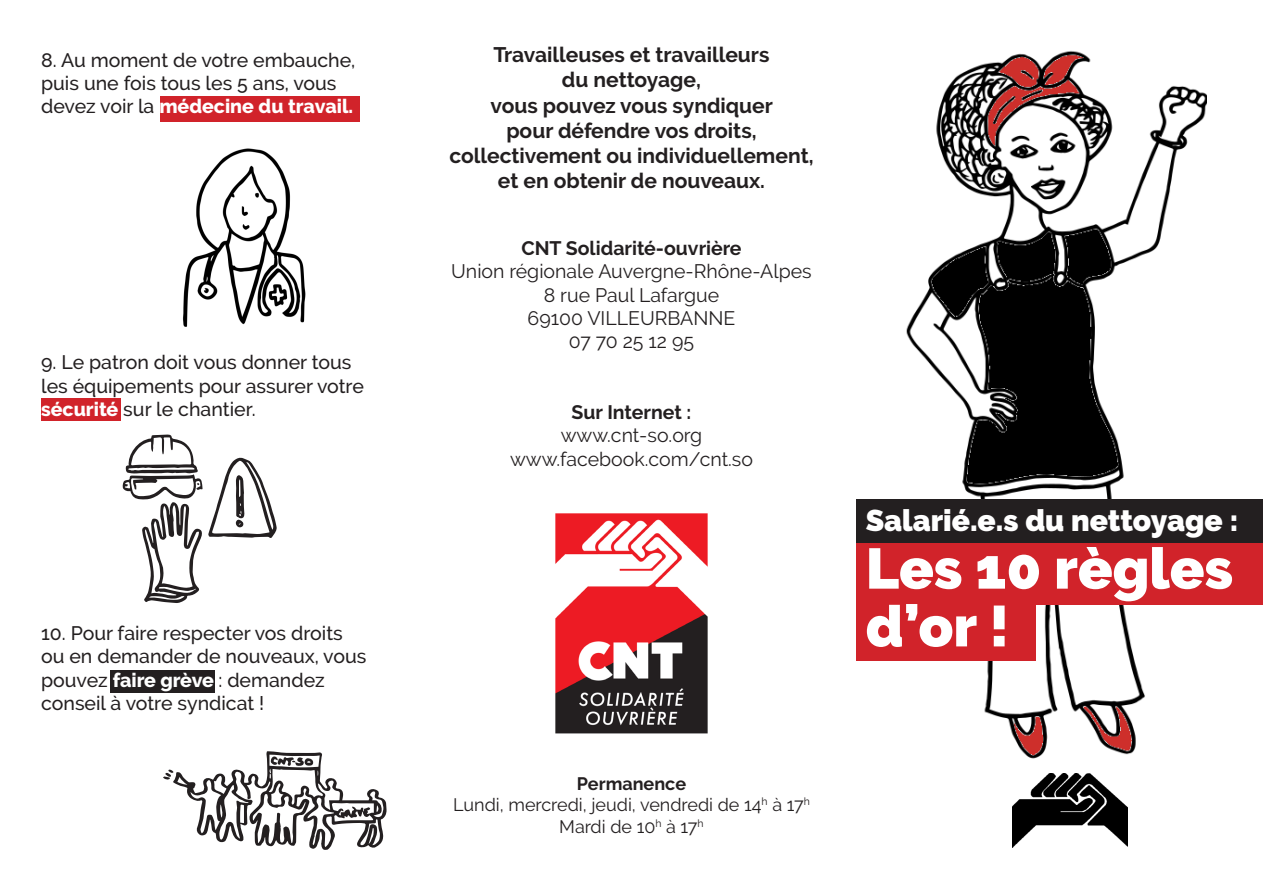
<style>
.page{position:relative;width:1263px;height:893px;background:#fff}
.page>*{position:absolute;margin:0;border:0;box-sizing:border-box;transform-origin:0 0}
.Style_de_paragraphe{font:900 57px "Raleway";color:#fff}
.Style_de_paragraphe-2{font:900 30px "Raleway";color:#fff}
.t1{font:700 21px/25.2px "Raleway";color:#231f20;text-align:center}
.t2{font:500 19.5px/23.4px "Raleway";color:#231f20}
.t3{font:19.5px "Raleway";color:#231f20}
.t4{font:700 19.5px "Raleway";color:#231f20}
.t5{font:18px "Raleway";color:#231f20}
.t6{font:700 18px "Raleway";color:#231f20}
.s1{font-weight:800;color:#fff}
</style>
<div class="page">
<div style="left:111px;top:670px;width:104px;height:22px;background:#231f20"></div>
<div style="left:41px;top:398px;width:79px;height:23px;background:#d1232a"></div>
<div style="left:160px;top:96px;width:200px;height:26px;background:#d1232a"></div>
<img style="left:555px;top:513px;width:153px;height:221px">
<img style="left:906px;top:51px;width:300px;height:723px">
<div style="left:856px;top:605px;width:179px;height:56px;background:#d1232a"></div>
<div style="left:856px;top:543px;width:407px;height:62px;background:#d1232a"></div>
<div style="left:856px;top:499px;width:407px;height:44px;background:#231f20"></div>
<svg style="left:122px;top:434px;width:155px;height:169px"></svg>
<svg style="left:163px;top:751px;width:224px;height:99px"></svg>
<img style="left:183px;top:148px;width:123px;height:179px">
<img style="left:1012px;top:774px;width:116px;height:73px">
<p class="t2" style="left:41px;top:48px;width:316px">8. Au moment de votre embauche, puis une fois tous les 5 ans, vous devez voir la <span class="s1">médecine du travail.</span></p>
<p class="t2" style="left:41px;top:351px;width:324px">9. Le patron doit vous donner tous les équipements pour assurer votre <span class="s1">sécurité</span> sur le chantier.</p>
<p class="t2" style="left:41px;top:621px;width:327px">10. Pour faire respecter vos droits ou en demander de nouveaux, vous pouvez <span class="s1">faire grève</span> : demandez conseil à votre syndicat !</p>
<p class="t1" style="left:493px;top:42px;width:277px">Travailleuses et travailleurs du nettoyage,</p>
<p class="t1" style="left:490px;top:93px;width:284px">vous pouvez vous syndiquer</p>
<p class="t1" style="left:449px;top:118px;width:366px">pour défendre vos droits, collectivement ou individuellement, et en obtenir de nouveaux.</p>
<p class="t4" style="left:521px;top:237px;width:222px">CNT Solidarité-ouvrière</p>
<p class="t3" style="left:451px;top:260px;width:362px">Union régionale Auvergne-Rhône-Alpes</p>
<p class="t3" style="left:544px;top:283px;width:177px">8 rue Paul Lafargue</p>
<p class="t3" style="left:528px;top:307px;width:209px">69100 VILLEURBANNE</p>
<p class="t3" style="left:569px;top:330px;width:127px">07 70 25 12 95</p>
<p class="t4" style="left:571px;top:401px;width:121px">Sur Internet :</p>
<p class="t3" style="left:561px;top:424px;width:143px">www.cnt-so.org</p>
<p class="t3" style="left:510px;top:447px;width:244px">www.facebook.com/cnt.so</p>
<p class="t6" style="left:577px;top:773px;width:111px">Permanence</p>
<p class="t5" style="left:453px;top:794px;width:358px">Lundi, mercredi, jeudi, vendredi de 14<sup>h</sup> à 17<sup>h</sup></p>
<p class="t5" style="left:559px;top:816px;width:146px">Mardi de 10<sup>h</sup> à 17<sup>h</sup></p>
<p class="Style_de_paragraphe-2" style="left:866px;top:503px;width:374px">Salarié.e.s du nettoyage :</p>
<p class="Style_de_paragraphe" style="left:866px;top:535px;width:369px">Les 10 règles</p>
<p class="Style_de_paragraphe" style="left:866px;top:593px;width:145px">d’or !</p>
</div>
